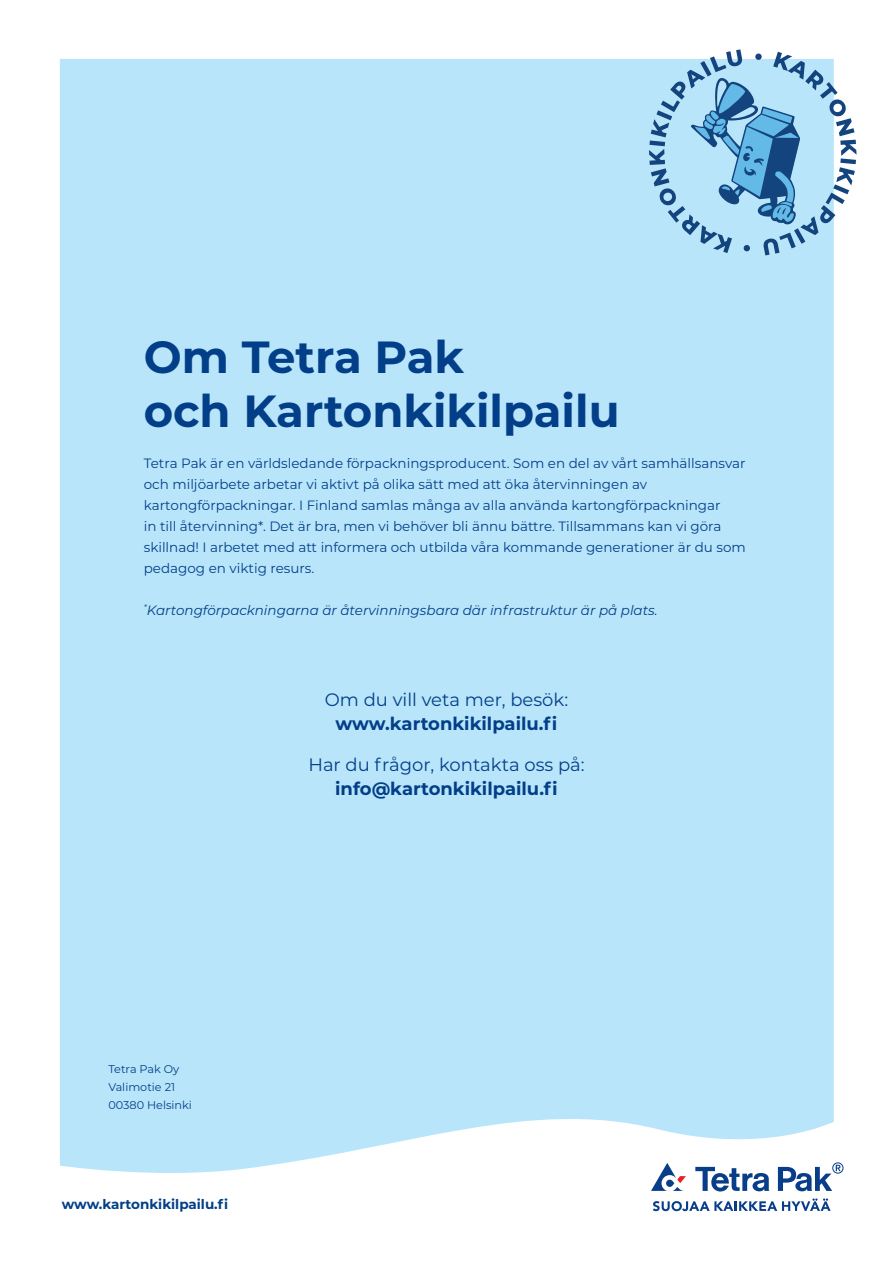
<style>
.page{position:relative;width:893px;height:1263px;background:#fff}
.page>*{position:absolute;margin:0;border:0;box-sizing:border-box;transform-origin:0 0}
.t1{font:700 45px/54px "Montserrat";color:#023f88}
.t2{font:18px "Montserrat";color:#023f88}
.t3{font:700 18px "Montserrat";color:#023f88}
.t4{font:13.5px/21px "Montserrat";color:#023f88}
.t5{font:italic 13.5px "Montserrat";color:#023f88}
.t6{font:700 13.5px "Montserrat";color:#023f88}
.t7{font:11.25px "Montserrat";color:#023f88}
</style>
<div class="page">
<div style="left:60px;top:59px;width:774px;height:1120px;background:#b9e5fb"></div>
<svg style="left:649px;top:49px;width:207px;height:206px;background:#9bc6e2"></svg>
<svg style="left:778px;top:1163px;width:65px;height:28px"></svg>
<svg style="left:695px;top:1167px;width:74px;height:24px"></svg>
<svg style="left:651px;top:1163px;width:35px;height:28px"></svg>
<svg style="left:653px;top:1198px;width:178px;height:13px"></svg>
<p class="t1" style="left:144px;top:328px;width:477px">Om Tetra Pak<br>och Kartonkikilpailu</p>
<p class="t4" style="left:144px;top:452px;width:604px">Tetra Pak är en världsledande förpackningsproducent. Som en del av vårt samhällsansvar och miljöarbete arbetar vi aktivt på olika sätt med att öka återvinningen av kartongförpackningar. I Finland samlas många av alla använda kartongförpackningar<br>in till återvinning*. Det är bra, men vi behöver bli ännu bättre. Tillsammans kan vi göra skillnad! I arbetet med att informera och utbilda våra kommande generationer är du som pedagog en viktig resurs.</p>
<p class="t5" style="left:144px;top:601px;width:515px"><sup>*</sup>Kartongförpackningarna är återvinningsbara där infrastruktur är på plats.</p>
<p class="t2" style="left:325px;top:687px;width:245px">Om du vill veta mer, besök:</p>
<p class="t3" style="left:336px;top:711px;width:223px">www.kartonkikilpailu.fi</p>
<p class="t2" style="left:308px;top:752px;width:278px">Har du frågor, kontakta oss på:</p>
<p class="t3" style="left:335px;top:776px;width:224px">info@kartonkikilpailu.fi</p>
<p class="t7" style="left:108px;top:1061px;width:72px">Tetra Pak Oy</p>
<p class="t7" style="left:108px;top:1079px;width:68px">Valimotie 21</p>
<p class="t7" style="left:108px;top:1097px;width:85px">00380 Helsinki</p>
<p class="t6" style="left:62px;top:1195px;width:168px">www.kartonkikilpailu.fi</p>
</div>
